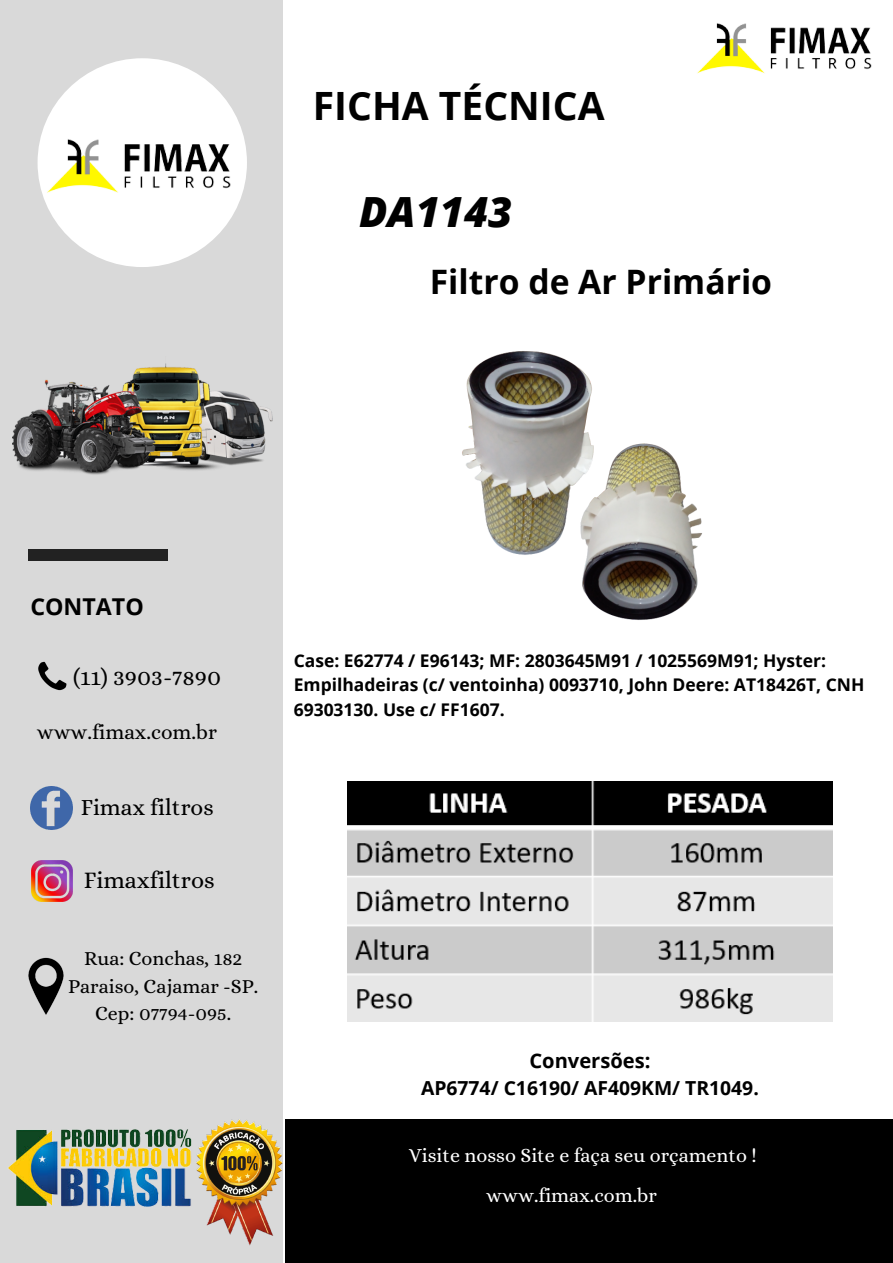
<style>
.page{position:relative;width:893px;height:1263px;background:#fff}
.page>*{position:absolute;margin:0;border:0;box-sizing:border-box;transform-origin:0 0}
.t1{font:italic 800 41.62px "Open Sans";color:#000}
.t2{font:700 39px "Open Sans";color:#000}
.t3{font:700 33.67px "Open Sans";color:#000}
.t4{font:24.15px "Alice";color:#000}
.t5{font:23.85px "Alice";color:#000}
.t6{font:23.33px "Alice";color:#000}
.t7{font:700 23.17px "Open Sans";color:#000}
.t8{font:21.08px "Alice";color:#000}
.t9{font:700 20.1px "Open Sans";color:#000}
.t10{font:19.95px "Alice";color:#fff}
.t11{font:19.95px "Alice";color:#000}
.t12{font:700 19.35px "Open Sans";color:#000}
.t13{font:700 17.48px/24.2px "Open Sans";color:#000}
</style>
<div class="page">
<div style="left:0;top:0;width:283px;height:1263px;background:#d9d9d9"></div>
<div style="left:38px;top:58px;width:209px;height:209px;background:#fff;border-radius:50%"></div>
<img style="left:37px;top:124px;width:210px;height:77px">
<img style="left:697px;top:23px;width:175px;height:51px">
<div style="left:285px;top:1119px;width:608px;height:144px;background:#000"></div>
<img style="left:13px;top:363px;width:259px;height:112px">
<div style="left:28px;top:550px;width:139px;height:11px;background:#222"></div>
<img style="left:32px;top:860px;width:41px;height:41px">
<img style="left:28px;top:957px;width:36px;height:58px">
<img style="left:30px;top:786px;width:43px;height:43px">
<img style="left:198px;top:1120px;width:85px;height:126px">
<img style="left:8px;top:1129px;width:190px;height:78px">
<img style="left:38px;top:661px;width:29px;height:30px">
<img style="left:347px;top:781px;width:485px;height:240px">
<img style="left:462px;top:351px;width:127px;height:204px">
<img style="left:565px;top:378px;width:137px;height:242px">
<p class="t2" style="left:313px;top:78px;width:293px">FICHA TÉCNICA</p>
<p class="t1" style="left:359px;top:182px;width:155px">DA1143</p>
<p class="t3" style="left:430px;top:258px;width:344px">Filtro de Ar Primário</p>
<p class="t7" style="left:30px;top:590px;width:115px">CONTATO</p>
<p class="t4" style="left:73px;top:663px;width:150px">(11) 3903-7890</p>
<p class="t8" style="left:37px;top:720px;width:182px">www.fimax.com.br</p>
<p class="t6" style="left:81px;top:794px;width:134px">Fimax filtros</p>
<p class="t5" style="left:84px;top:867px;width:132px">Fimaxfiltros</p>
<p class="t11" style="left:84px;top:947px;width:160px">Rua: Conchas, 182</p>
<p class="t11" style="left:68px;top:974px;width:192px">Paraiso, Cajamar -SP.</p>
<p class="t11" style="left:95px;top:1002px;width:138px">Cep: 07794-095.</p>
<p class="t13" style="left:294px;top:648px;width:572px">Case: E62774 / E96143; MF: 2803645M91 / 1025569M91; Hyster:<br>Empilhadeiras (c/ ventoinha) 0093710, John Deere: AT18426T, CNH<br>69303130. Use c/ FF1607.</p>
<p class="t9" style="left:529px;top:1046px;width:123px">Conversões:</p>
<p class="t12" style="left:421px;top:1074px;width:339px">AP6774/ C16190/ AF409KM/ TR1049.</p>
<p class="t10" style="left:409px;top:1144px;width:349px">Visite nosso Site e faça seu orçamento !</p>
<p class="t10" style="left:486px;top:1184px;width:172px">www.fimax.com.br</p>
</div>
